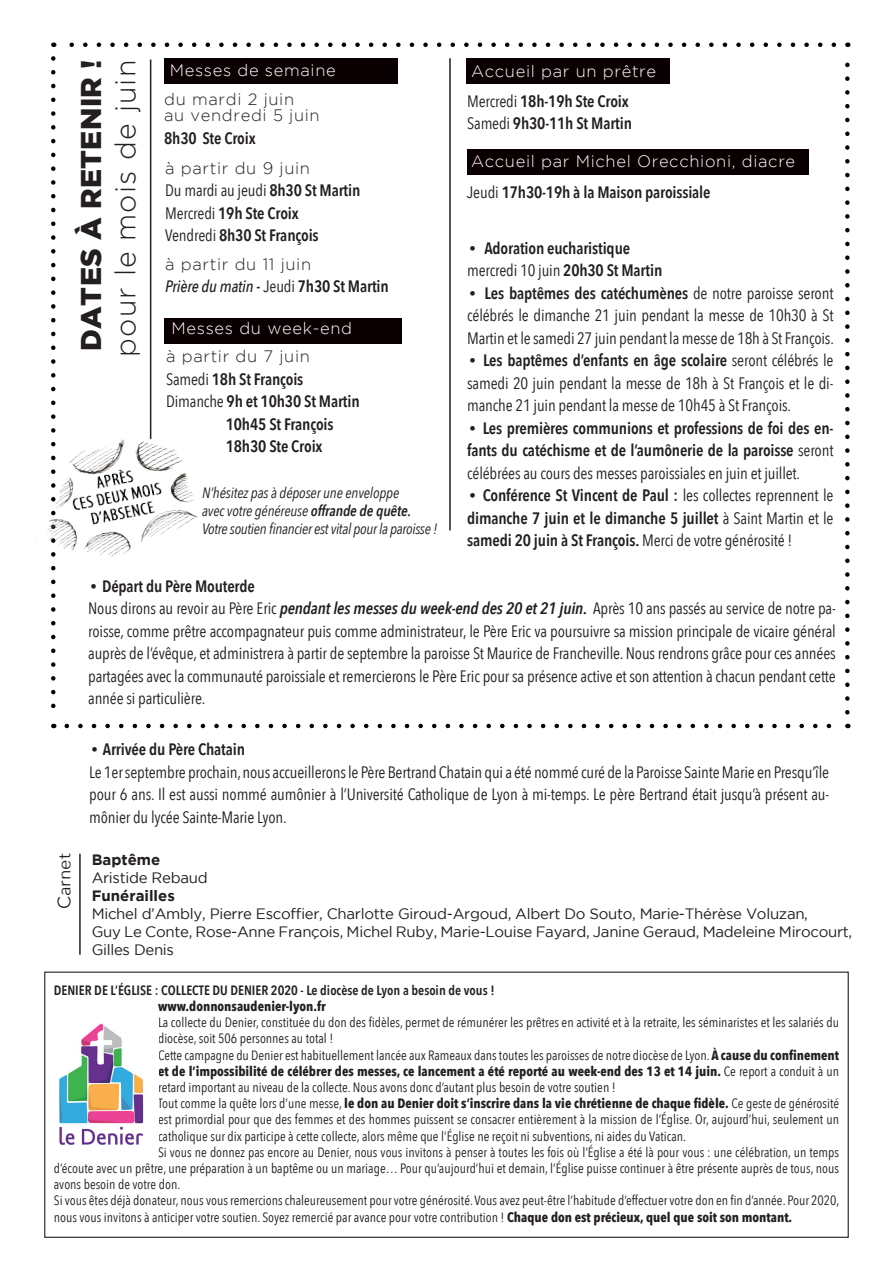
<style>
.page{position:relative;width:893px;height:1263px;background:#fff}
.page>*{position:absolute;margin:0;border:0;box-sizing:border-box;transform-origin:0 0}
.t1{font:300 28.5px "Gotham";letter-spacing:.04em;color:#231f20}
.t2{font:900 28.5px "Gotham";letter-spacing:.015em;color:#231f20}
.t3{font:18px "Avenir Next";color:#231f20}
.t4{font:16.5px/22.5px "Avenir Next Condensed";letter-spacing:-.01em;color:#231f20;text-align:justify}
.t5{font:600 16.5px/22.5px "Avenir Next Condensed";letter-spacing:-.01em;color:#231f20;text-align:justify}
.t6{font:300 16.5px "Gotham";letter-spacing:.04em;color:#fff}
.t7{font:300 16.5px "Gotham";letter-spacing:.04em;color:#231f20}
.t8{font:italic 500 16.5px "Avenir Next Condensed";letter-spacing:-.01em;color:#231f20}
.t9{font:15px/18px "Gotham";letter-spacing:-.02em;color:#231f20}
.t10{font:italic 15px "Avenir Next Condensed";letter-spacing:-.01em;color:#231f20}
.t11{font:700 15px "Gotham";color:#231f20}
.t12{font:13.5px/16.2px "Avenir Next Condensed";color:#231f20;text-align:justify}
.t13{font:600 13.5px "Avenir Next Condensed";color:#231f20}
.t14{font:700 13.5px "Avenir Next Condensed";color:#231f20}
.s1{font-weight:600}
.s2{font-weight:400}
.s3{font-weight:600;font-style:normal}
.s4{font-weight:400;font-style:normal}
.s5{font-family:"Bask Old Face";font-weight:400}
.s6{font-family:"Bask Old Face"}
.s7{font-weight:600;font-style:italic}
.s8{font-weight:700}
</style>
<div class="page">
<svg style="left:67px;top:724px;width:765px;height:4px"></svg>
<svg style="left:69px;top:43px;width:765px;height:4px"></svg>
<svg style="left:51px;top:58px;width:5px;height:670px"></svg>
<svg style="left:845px;top:43px;width:5px;height:669px"></svg>
<div style="left:467px;top:58px;width:203px;height:26px;background:#0a0002"></div>
<div style="left:467px;top:149px;width:342px;height:25px;background:#0a0002"></div>
<hr style="left:79px;top:854px;width:2px;height:101px;background:#231f20">
<div style="left:164px;top:58px;width:234px;height:26px;background:#0a0002"></div>
<img style="left:59px;top:1023px;width:85px;height:122px">
<div style="left:164px;top:318px;width:238px;height:25px;background:#0a0002"></div>
<hr style="left:449px;top:58px;width:2px;height:472px;background:#231f20">
<hr style="left:150px;top:60px;width:1px;height:379px;background:#231f20">
<img style="left:36px;top:409px;width:162px;height:167px">
<p class="t2" style="left:75px;top:351px;width:292px;rotate:-90deg">DATES À RETENIR !</p>
<p class="t1" style="left:110px;top:357px;width:298px;rotate:-90deg">pour le mois de juin</p>
<p class="t6" style="left:170px;top:61px;width:168px">Messes de semaine</p>
<p class="t7" style="left:164px;top:90px;width:132px">du mardi 2 juin</p>
<p class="t7" style="left:164px;top:106px;width:157px">au vendredi 5 juin</p>
<p class="t5" style="left:164px;top:127px;width:93px">8h30 Ste Croix</p>
<p class="t7" style="left:165px;top:159px;width:146px">à partir du 9 juin</p>
<p class="t4" style="left:165px;top:179px;width:197px">Du mardi au jeudi <span class="s1">8h30 St Martin</span></p>
<p class="t5" style="left:165px;top:202px;width:135px"><span class="s2">Mercredi</span> 19h Ste Croix</p>
<p class="t5" style="left:165px;top:224px;width:155px"><span class="s2">Vendredi</span> 8h30 St François</p>
<p class="t7" style="left:165px;top:255px;width:147px">à partir du 11 juin</p>
<p class="t8" style="left:165px;top:277px;width:225px">Prière du matin <span class="s3">-</span> <span class="s4">Jeudi</span> <span class="s3">7h30 St Martin</span></p>
<p class="t6" style="left:172px;top:319px;width:182px">Messes du week-end</p>
<p class="t7" style="left:166px;top:348px;width:145px">à partir du 7 juin</p>
<p class="t5" style="left:166px;top:368px;width:139px"><span class="s2">Samedi</span> 18h St François</p>
<p class="t5" style="left:166px;top:390px;width:195px"><span class="s2">Dimanche</span> 9h et 10h30 St Martin</p>
<p class="t5" style="left:226px;top:413px;width:109px">10h45 St François</p>
<p class="t5" style="left:226px;top:435px;width:98px">18h30 Ste Croix</p>
<p class="t10" style="left:202px;top:483px;width:199px">N’hésitez pas à déposer une enveloppe</p>
<p class="t10" style="left:202px;top:501px;width:211px">avec votre généreuse <span class="s1">offrande de quête.</span></p>
<p class="t10" style="left:202px;top:519px;width:237px">Votre soutien financier est vital pour la paroisse !</p>
<p class="t6" style="left:471px;top:62px;width:187px">Accueil par un prêtre</p>
<p class="t5" style="left:467px;top:90px;width:163px"><span class="s2">Mercredi</span> 18h-19h Ste Croix</p>
<p class="t5" style="left:467px;top:112px;width:166px"><span class="s2">Samedi</span> 9h30-11h St Martin</p>
<p class="t6" style="left:471px;top:152px;width:326px">Accueil par Michel Orecchioni, diacre</p>
<p class="t5" style="left:467px;top:181px;width:245px"><span class="s2">Jeudi</span> 17h30-19h à la Maison paroissiale</p>
<p class="t5" style="left:467px;top:237px;width:165px"><span class="s5">•</span> Adoration eucharistique</p>
<p class="t4" style="left:467px;top:259px;width:197px">mercredi 10 juin <span class="s1">20h30 St Martin</span></p>
<p class="t4" style="left:467px;top:282px;width:368px"><span class="s6">•</span> <span class="s1">Les baptêmes des catéchumènes</span> de notre paroisse seront célébrés le dimanche 21 juin pendant la messe de 10h30 à St Martin et le samedi 27 juin pendant la messe de 18h à St François.</p>
<p class="t4" style="left:467px;top:349px;width:368px"><span class="s6">•</span> <span class="s1">Les baptêmes d’enfants en âge scolaire</span> seront célébrés le samedi 20 juin pendant la messe de 18h à St François et le di&shy;manche 21 juin pendant la messe de 10h45 à St François.</p>
<p class="t5" style="left:467px;top:417px;width:368px"><span class="s5">•</span> Les premières communions et professions de foi des en&shy;fants du catéchisme et de l’aumônerie de la paroisse <span class="s2">seront célébrées au cours des messes paroissiales en juin et juillet.</span></p>
<p class="t5" style="left:467px;top:484px;width:368px"><span class="s5">•</span> Conférence St Vincent de Paul : <span class="s2">les collectes reprennent le </span>dimanche 7 juin et le dimanche 5 juillet <span class="s2">à Saint Martin et le </span>samedi 20 juin à St François. <span class="s2">Merci de votre générosité !</span></p>
<p class="t5" style="left:88px;top:574px;width:168px"><span class="s5">•</span> Départ du Père Mouterde</p>
<p class="t4" style="left:88px;top:597px;width:749px">Nous dirons au revoir au Père Eric <span class="s7">pendant les messes du week-end des 20 et 21 juin.</span> Après 10 ans passés au service de notre pa&shy;roisse, comme prêtre accompagnateur puis comme administrateur, le Père Eric va poursuivre sa mission principale de vicaire général auprès de l’évêque, et administrera à partir de septembre la paroisse St Maurice de Francheville. Nous rendrons grâce pour ces années partagées avec la communauté paroissiale et remercierons le Père Eric pour sa présence active et son attention à chacun pendant cette année si particulière.</p>
<p class="t5" style="left:89px;top:738px;width:157px"><span class="s5">•</span> Arrivée du Père Chatain</p>
<p class="t4" style="left:89px;top:761px;width:741px">Le 1er septembre prochain, nous accueillerons le Père Bertrand Chatain qui a été nommé curé de la Paroisse Sainte Marie en Presqu’île pour 6 ans. Il est aussi nommé aumônier à l’Université Catholique de Lyon à mi-temps. Le père Bertrand était jusqu’à présent au&shy;mônier du lycée Sainte-Marie Lyon.</p>
<p class="t3" style="left:54px;top:909px;width:57px;rotate:-90deg">Carnet</p>
<p class="t11" style="left:92px;top:851px;width:70px">Baptême</p>
<p class="t9" style="left:92px;top:868px;width:118px">Aristide Rebaud</p>
<p class="t11" style="left:92px;top:887px;width:85px">Funérailles</p>
<p class="t9" style="left:92px;top:904px;width:718px">Michel d’Ambly, Pierre Escoffier, Charlotte Giroud-Argoud, Albert Do Souto, Marie-Thérèse Voluzan,</p>
<p class="t9" style="left:92px;top:922px;width:762px">Guy Le Conte, Rose-Anne François, Michel Ruby, Marie-Louise Fayard, Janine Geraud, Madeleine Mirocourt,<br>Gilles Denis</p>
<p class="t13" style="left:54px;top:982px;width:442px">DENIER DE L’ÉGLISE : COLLECTE DU DENIER 2020 - Le diocèse de Lyon a besoin de vous !</p>
<p class="t14" style="left:158px;top:998px;width:169px">www.donnonsaudenier-lyon.fr</p>
<p class="t12" style="left:158px;top:1014px;width:683px">La collecte du Denier, constituée du don des fidèles, permet de rémunérer les prêtres en activité et à la retraite, les séminaristes et les salariés du diocèse, soit 506 personnes au total !</p>
<p class="t12" style="left:158px;top:1047px;width:683px">Cette campagne du Denier est habituellement lancée aux Rameaux dans toutes les paroisses de notre diocèse de Lyon. <span class="s8">À cause du confinement et de l’impossibilité de célébrer des messes, ce lancement a été reporté au week-end des 13 et 14 juin.</span> Ce report a conduit à un retard important au niveau de la collecte. Nous avons donc d’autant plus besoin de votre soutien !</p>
<p class="t12" style="left:158px;top:1095px;width:683px">Tout comme la quête lors d’une messe, <span class="s8">le don au Denier doit s’inscrire dans la vie chrétienne de chaque fidèle.</span> Ce geste de générosité est primordial pour que des femmes et des hommes puissent se consacrer entièrement à la mission de l’Église. Or, aujourd’hui, seulement un catholique sur dix participe à cette collecte, alors même que l’Église ne reçoit ni subventions, ni aides du Vatican.</p>
<p class="t12" style="left:54px;top:1144px;width:787px;text-indent:104px">Si vous ne donnez pas encore au Denier, nous vous invitons à penser à toutes les fois où l’Église a été là pour vous : une célébration, un temps d’écoute avec un prêtre, une préparation à un baptême ou un mariage… Pour qu’aujourd’hui et demain, l’Église puisse continuer à être présente auprès de tous, nous avons besoin de votre don.</p>
<p class="t12" style="left:54px;top:1192px;width:787px">Si vous êtes déjà donateur, nous vous remercions chaleureusement pour votre générosité. Vous avez peut-être l’habitude d’effectuer votre don en fin d’année. Pour 2020, nous vous invitons à anticiper votre soutien. Soyez remercié par avance pour votre contribution ! <span class="s8">Chaque don est précieux, quel que soit son montant.</span></p>
</div>
